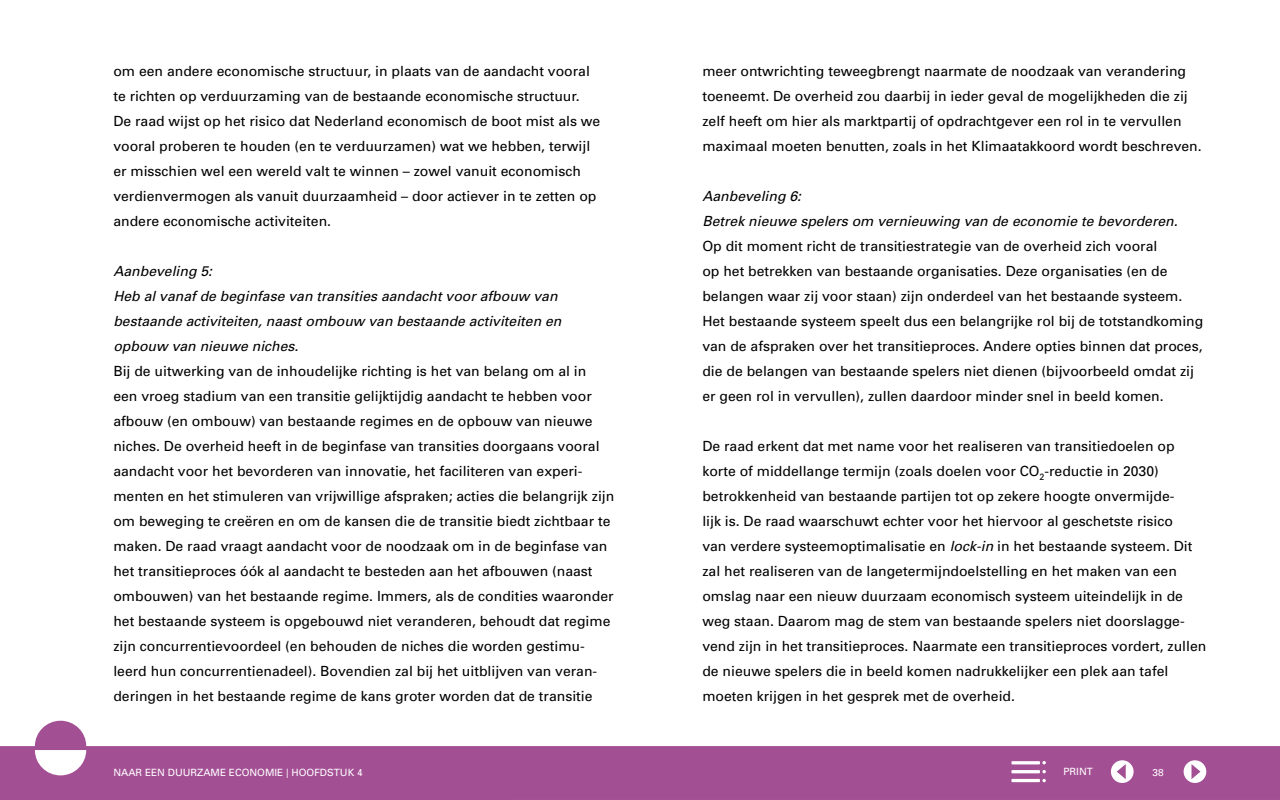
<style>
.page{position:relative;width:1280px;height:800px;background:#fff}
.page>*{position:absolute;margin:0;border:0;box-sizing:border-box;transform-origin:0 0}
.platte_tekst__P{font:14px/25px "Univers";color:#000}
.alineakop_curcief_H4{font:italic 14px/25px "Univers";color:#000}
.t1{font:10px "Univers";color:#fff}
.s1{font-style:italic}
.s2{font-size:12.9px}
</style>
<div class="page">
<svg style="left:0;top:721px;width:1280px;height:79px;fill:#a34f94"></svg>
<div style="left:1111px;top:760px;width:23px;height:23px;background:#fff;border-radius:50%"></div>
<svg style="left:1117px;top:764px;width:9px;height:15px"></svg>
<div style="left:1184px;top:760px;width:22px;height:23px;background:#fff;border-radius:50%"></div>
<svg style="left:1191px;top:764px;width:10px;height:15px"></svg>
<svg style="left:1042px;top:779px;width:4px;height:3px"></svg>
<hr style="left:1011px;top:779px;width:29px;height:3px;background:#fff">
<hr style="left:1011px;top:770px;width:29px;height:3px;background:#fff">
<svg style="left:1042px;top:770px;width:4px;height:3px"></svg>
<hr style="left:1011px;top:761px;width:29px;height:3px;background:#fff">
<svg style="left:1042px;top:761px;width:4px;height:3px"></svg>
<p class="platte_tekst__P" style="left:113px;top:58px;width:488px">om een andere economische structuur, in plaats van de aandacht vooral te richten op verduurzaming van de bestaande economische structuur.<br>De raad wijst op het risico dat Nederland economisch de boot mist als we vooral proberen te houden (en te verduurzamen) wat we hebben, terwijl er misschien wel een wereld valt te winnen – zowel vanuit economisch verdienvermogen als vanuit duurzaamheid – door actiever in te zetten op andere economische activiteiten.</p>
<h4 class="alineakop_curcief_H4" style="left:113px;top:258px;width:100px">Aanbeveling 5:</h4>
<h4 class="alineakop_curcief_H4" style="left:113px;top:283px;width:450px">Heb al vanaf de beginfase van transities aandacht voor afbouw van bestaande activiteiten, naast ombouw van bestaande activiteiten en opbouw van nieuwe niches.</h4>
<p class="platte_tekst__P" style="left:113px;top:358px;width:503px">Bij de uitwerking van de inhoudelijke richting is het van belang om al in<br>een vroeg stadium van een transitie gelijktijdig aandacht te hebben voor afbouw (en ombouw) van bestaande regimes en de opbouw van nieuwe niches. De overheid heeft in de beginfase van transities doorgaans vooral aandacht voor het bevorderen van innovatie, het faciliteren van experi&shy;menten en het stimuleren van vrijwillige afspraken; acties die belangrijk zijn om beweging te creëren en om de kansen die de transitie biedt zichtbaar te maken. De raad vraagt aandacht voor de noodzaak om in de beginfase van het transitieproces óók al aandacht te besteden aan het afbouwen (naast ombouwen) van het bestaande regime. Immers, als de condities waaronder het bestaande systeem is opgebouwd niet veranderen, behoudt dat regime zijn concurrentievoordeel (en behouden de niches die worden gestimu&shy;leerd hun concurrentienadeel). Bovendien zal bij het uitblijven van veran&shy;deringen in het bestaande regime de kans groter worden dat de transitie</p>
<p class="platte_tekst__P" style="left:702px;top:58px;width:501px">meer ontwrichting teweegbrengt naarmate de noodzaak van verandering toeneemt. De overheid zou daarbij in ieder geval de mogelijkheden die zij zelf heeft om hier als marktpartij of opdrachtgever een rol in te vervullen maximaal moeten benutten, zoals in het Klimaatakkoord wordt beschreven.</p>
<h4 class="alineakop_curcief_H4" style="left:702px;top:183px;width:100px">Aanbeveling 6:</h4>
<h4 class="alineakop_curcief_H4" style="left:702px;top:208px;width:477px">Betrek nieuwe spelers om vernieuwing van de economie te bevorderen.</h4>
<p class="platte_tekst__P" style="left:702px;top:233px;width:502px">Op dit moment richt de transitiestrategie van de overheid zich vooral<br>op het betrekken van bestaande organisaties. Deze organisaties (en de belangen waar zij voor staan) zijn onderdeel van het bestaande systeem.<br>Het bestaande systeem speelt dus een belangrijke rol bij de totstandkoming van de afspraken over het transitieproces. Andere opties binnen dat proces, die de belangen van bestaande spelers niet dienen (bijvoorbeeld omdat zij er geen rol in vervullen), zullen daardoor minder snel in beeld komen.</p>
<p class="platte_tekst__P" style="left:702px;top:433px;width:505px">De raad erkent dat met name voor het realiseren van transitiedoelen op korte of middellange termijn (zoals doelen voor CO<sub>2</sub>-reductie in 2030) betrokkenheid van bestaande partijen tot op zekere hoogte onvermijde-<br>lijk is. De raad waarschuwt echter voor het hiervoor al geschetste risico<br>van verdere systeemoptimalisatie en <span class="s1">lock-in</span> in het bestaande systeem. Dit zal het realiseren van de langetermijndoelstelling en het maken van een omslag naar een nieuw duurzaam economisch systeem uiteindelijk in de weg staan. Daarom mag de stem van bestaande spelers niet doorslagge&shy;vend zijn in het transitieproces. Naarmate een transitieproces vordert, zullen de nieuwe spelers die in beeld komen nadrukkelijker een plek aan tafel moeten krijgen in het gesprek met de overheid.</p>
<p class="t1" style="left:113px;top:766px;width:251px">NAAR EEN DUURZAME ECONOMIE <span class="s2">|</span> HOOFDSTUK 4</p>
<p class="t1" style="left:1063px;top:765px;width:31px">PRINT</p>
<p class="t1" style="left:1153px;top:766px;width:13px">38</p>
</div>
